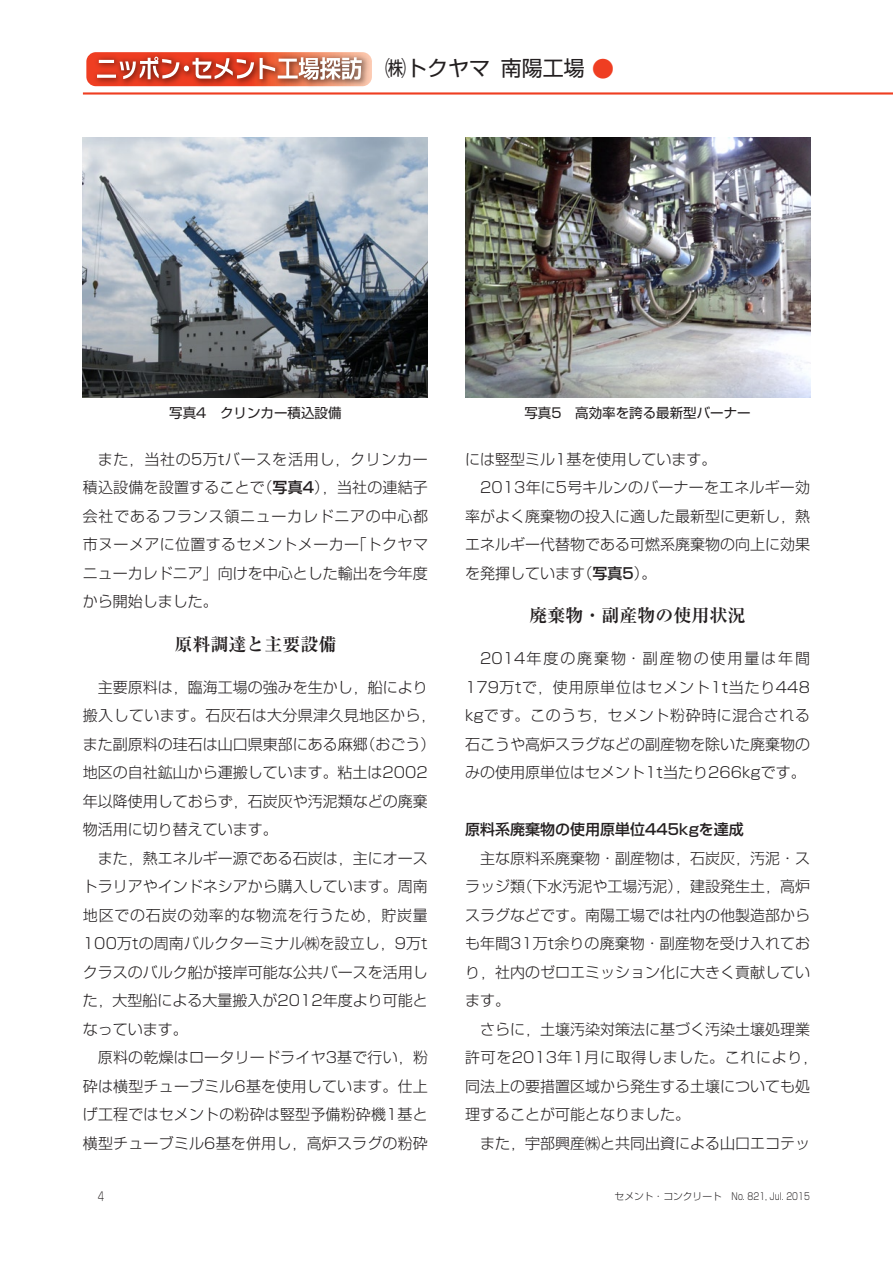
<style>
.page{position:relative;width:893px;height:1263px;background:#fff}
.page>*{position:absolute;margin:0;border:0;box-sizing:border-box;transform-origin:0 0}
.t1{font:21px "Shin Go";color:#231f20}
.t2{font:700 18px "Ryumin";color:#231f20}
.t3{font:300 15px/28.5px "Shin Go";color:#231f20;text-align:justify}
.t4{font:500 15px "Shin Go";color:#231f20}
.t5{font:13.5px "Shin Go";color:#231f20}
.t6{font:300 9.75px "Shin Go";color:#231f20}
.s1{font-size:22.5px;color:#ef3e22}
.s2{font-weight:500}
</style>
<div class="page">
<hr style="left:83px;top:92px;width:810px;height:3px;background:#ef3e22">
<img style="left:90px;top:52px;width:282px;height:35px">
<hr style="left:99px;top:60px;width:15px;height:3px;background:#fff">
<hr style="left:97px;top:75px;width:19px;height:3px;background:#fff">
<svg style="left:120px;top:57px;width:134px;height:22px"></svg>
<svg style="left:260px;top:57px;width:102px;height:23px"></svg>
<img style="left:83px;top:138px;width:345px;height:259px">
<img style="left:465px;top:138px;width:345px;height:259px">
<h1 class="t1" style="left:385px;top:54px;width:230px">㈱トクヤマ 南陽工場 <span class="s1">●</span></h1>
<p class="t5" style="left:169px;top:403px;width:174px">写真4　クリンカー積込設備</p>
<p class="t5" style="left:524px;top:403px;width:228px">写真5　高効率を誇る最新型バーナー</p>
<p class="t3" style="left:83px;top:444px;width:347px;text-indent:15px">また，当社の5万tバースを活用し，クリンカー積込設備を設置することで（<span class="s2">写真4</span>），当社の連結子会社であるフランス領ニューカレドニアの中心都市ヌーメアに位置するセメントメーカー「トクヤマニューカレドニア」向けを中心とした輸出を今年度から開始しました。</p>
<p class="t2" style="left:174px;top:633px;width:164px">原料調達と主要設備</p>
<p class="t3" style="left:83px;top:672px;width:354px;text-align:left;text-indent:15px">主要原料は，臨海工場の強みを生かし，船により搬入しています。石灰石は大分県津久見地区から，また副原料の珪石は山口県東部にある麻郷（おごう）地区の自社鉱山から運搬しています。粘土は2002年以降使用しておらず，石炭灰や汚泥類などの廃棄物活用に切り替えています。</p>
<p class="t3" style="left:83px;top:843px;width:347px;text-indent:15px">また，熱エネルギー源である石炭は，主にオーストラリアやインドネシアから購入しています。周南地区での石炭の効率的な物流を行うため，貯炭量100万tの周南バルクターミナル㈱を設立し，9万tクラスのバルク船が接岸可能な公共バースを活用した，大型船による大量搬入が2012年度より可能となっています。</p>
<p class="t3" style="left:83px;top:1042px;width:347px;text-indent:15px">原料の乾燥はロータリードライヤ3基で行い，粉砕は横型チューブミル6基を使用しています。仕上げ工程ではセメントの粉砕は竪型予備粉砕機1基と横型チューブミル6基を併用し，高炉スラグの粉砕</p>
<p class="t3" style="left:465px;top:444px;width:253px">には竪型ミル1基を使用しています。</p>
<p class="t3" style="left:480px;top:472px;width:332px">2013年に5号キルンのバーナーをエネルギー効</p>
<p class="t3" style="left:465px;top:501px;width:346px">率がよく廃棄物の投入に適した最新型に更新し，熱</p>
<p class="t3" style="left:465px;top:529px;width:346px">エネルギー代替物である可燃系廃棄物の向上に効果</p>
<p class="t3" style="left:465px;top:558px;width:193px">を発揮しています（<span class="s2">写真5</span>）。</p>
<p class="t2" style="left:529px;top:605px;width:217px">廃棄物・副産物の使用状況</p>
<p class="t3" style="left:465px;top:643px;width:347px;text-indent:15px">2014年度の廃棄物・副産物の使用量は年間179万tで，使用原単位はセメント1t当たり448 kgです。このうち，セメント粉砕時に混合される石こうや高炉スラグなどの副産物を除いた廃棄物のみの使用原単位はセメント1t当たり266kgです。</p>
<p class="t4" style="left:465px;top:820px;width:280px">原料系廃棄物の使用原単位445kgを達成</p>
<p class="t3" style="left:465px;top:843px;width:346px;text-indent:15px">主な原料系廃棄物・副産物は，石炭灰，汚泥・スラッジ類（下水汚泥や工場汚泥），建設発生土，高炉スラグなどです。南陽工場では社内の他製造部からも年間31万t余りの廃棄物・副産物を受け入れており，社内のゼロエミッション化に大きく貢献しています。</p>
<p class="t3" style="left:465px;top:1014px;width:354px;text-align:left;text-indent:15px">さらに，土壌汚染対策法に基づく汚染土壌処理業許可を2013年1月に取得しました。これにより，同法上の要措置区域から発生する土壌についても処理することが可能となりました。</p>
<p class="t3" style="left:480px;top:1128px;width:331px">また，宇部興産㈱と共同出資による山口エコテッ</p>
<p class="t6" style="left:615px;top:1190px;width:197px">セメント・コンクリート　No. 821, Jul. 2015</p>
</div>
